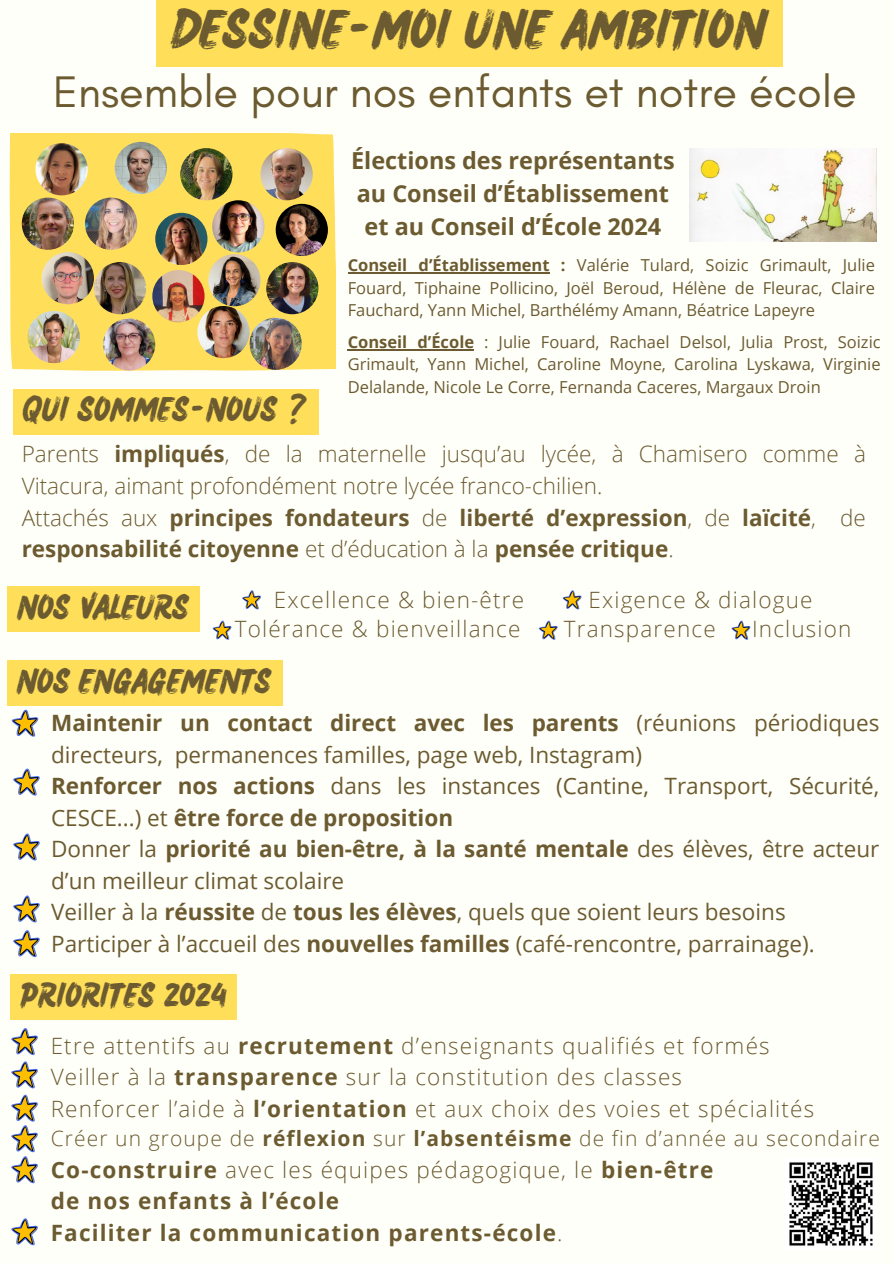
<style>
.page{position:relative;width:894px;height:1264px;background:#fff}
.page>*{position:absolute;margin:0;border:0;box-sizing:border-box;transform-origin:0 0}
.t1{font:45px "Glacial Indifference";color:#6c5b30}
.t2{font:40.5px "Salted Bay";color:#6c5b30}
.t3{font:25.5px "Salted Bay";color:#6c5b30}
.t4{font:700 23.4px/32.7px "Open Sans";color:#6c5b30;text-align:center}
.t5{font:22.5px/31.5px "Open Sans";color:#6c5b30}
.t6{font:300 22.5px/31.5px "Open Sans";letter-spacing:.05em;color:#6c5b30}
.t7{font:300 22.5px/31.5px "Open Sans";color:#6c5b30}
.t8{font:700 22.5px/31.5px "Open Sans";letter-spacing:.05em;color:#6c5b30}
.t9{font:300 21px "Open Sans";letter-spacing:.055em;color:#6c5b30}
.t10{font:16.5px/22.5px "Open Sans";color:#6c5b30;text-align:justify}
.s1{font-weight:700}
.s2{font-weight:300}
</style>
<div class="page">
<div style="left:0;top:0;width:893px;height:1263px;background:#fffffa"></div>
<img style="left:689px;top:148px;width:187px;height:93px">
<svg style="left:242px;top:590px;width:19px;height:19px"></svg>
<svg style="left:212px;top:620px;width:19px;height:20px"></svg>
<svg style="left:538px;top:620px;width:19px;height:20px"></svg>
<svg style="left:731px;top:620px;width:19px;height:20px"></svg>
<svg style="left:562px;top:590px;width:19px;height:19px"></svg>
<div style="left:7px;top:586px;width:192px;height:45px;background:#ffde59"></div>
<svg style="left:11px;top:1028px;width:27px;height:27px"></svg>
<svg style="left:11px;top:1061px;width:27px;height:27px"></svg>
<svg style="left:11px;top:1218px;width:27px;height:27px"></svg>
<div style="left:10px;top:133px;width:325px;height:237px;background:#ffde59"></div>
<img style="left:212px;top:200px;width:52px;height:52px;border-radius:50%">
<img style="left:35px;top:143px;width:53px;height:52px;border-radius:50%">
<img style="left:115px;top:142px;width:51px;height:52px;border-radius:50%">
<img style="left:180px;top:148px;width:52px;height:52px;border-radius:50%">
<img style="left:85px;top:198px;width:52px;height:52px;border-radius:50%">
<img style="left:155px;top:213px;width:52px;height:52px;border-radius:50%">
<img style="left:260px;top:148px;width:52px;height:52px;border-radius:50%">
<img style="left:275px;top:204px;width:53px;height:52px;border-radius:50%">
<img style="left:266px;top:262px;width:52px;height:52px;border-radius:50%">
<img style="left:22px;top:198px;width:52px;height:52px;border-radius:50%">
<img style="left:152px;top:270px;width:52px;height:52px;border-radius:50%">
<img style="left:208px;top:254px;width:52px;height:52px;border-radius:50%">
<img style="left:28px;top:311px;width:52px;height:52px;border-radius:50%">
<img style="left:94px;top:262px;width:52px;height:52px;border-radius:50%">
<img style="left:42px;top:252px;width:52px;height:52px;border-radius:50%">
<svg style="left:11px;top:709px;width:27px;height:27px"></svg>
<svg style="left:13px;top:768px;width:27px;height:27px"></svg>
<svg style="left:13px;top:833px;width:27px;height:27px"></svg>
<svg style="left:13px;top:895px;width:27px;height:27px"></svg>
<img style="left:197px;top:306px;width:52px;height:52px;border-radius:50%">
<img style="left:103px;top:318px;width:52px;height:52px;border-radius:50%">
<img style="left:249px;top:317px;width:52px;height:53px;border-radius:50%">
<svg style="left:13px;top:930px;width:27px;height:27px"></svg>
<img style="left:789px;top:1162px;width:84px;height:84px">
<div style="left:7px;top:661px;width:275px;height:45px;background:#ffde59"></div>
<div style="left:156px;top:0;width:626px;height:67px;background:#ffde59"></div>
<div style="left:13px;top:389px;width:305px;height:45px;background:#ffde59"></div>
<div style="left:10px;top:974px;width:227px;height:45px;background:#ffde59"></div>
<hr style="left:347px;top:272px;width:202px;height:1px;background:#6c5b30">
<hr style="left:347px;top:349px;width:127px;height:1px;background:#6c5b30">
<svg style="left:11px;top:1094px;width:27px;height:89px"></svg>
<p class="t2" style="left:172px;top:4px;width:595px">DESSINE-MOI UNE AMBITION</p>
<p class="t1" style="left:53px;top:64px;width:804px">Ensemble pour nos enfants et notre école</p>
<p class="t4" style="left:351px;top:144px;width:325px">Élections des représentants au Conseil d’Établissement et au Conseil d’École 2024</p>
<h3 class="t10" style="left:347px;top:253px;width:528px"><span class="s1">Conseil d’Établissement :</span> Valérie Tulard, Soizic Grimault, Julie Fouard, Tiphaine Pollicino, Joël Beroud, Hélène de Fleurac, Claire Fauchard, Yann Michel, Barthélémy Amann, Béatrice Lapeyre</h3>
<p class="t10" style="left:347px;top:330px;width:534px"><span class="s1">Conseil d’École</span> : Julie Fouard, Rachael Delsol, Julia Prost, Soizic Grimault, Yann Michel, Caroline Moyne, Carolina Lyskawa, Virginie Delalande, Nicole Le Corre, Fernanda Caceres, Margaux Droin</p>
<p class="t3" style="left:23px;top:393px;width:287px">QUI SOMMES-NOUS ?</p>
<p class="t7" style="left:22px;top:438px;width:845px">Parents <span class="s1">impliqués</span>, de la maternelle jusqu’au lycée, à Chamisero comme à Vitacura, aimant profondément notre lycée franco-chilien.<br>Attachés aux <span class="s1">principes fondateurs</span> de <span class="s1">liberté d’expression</span>, de <span class="s1">laïcité</span>, de <span class="s1">responsabilité citoyenne</span> et d’éducation à la <span class="s1">pensée critique</span>.</p>
<p class="t3" style="left:17px;top:591px;width:173px">NOS VALEURS</p>
<h1 class="t6" style="left:274px;top:584px;width:252px">Excellence &amp; bien-être</h1>
<h1 class="t6" style="left:588px;top:584px;width:225px">Exigence &amp; dialogue</h1>
<h1 class="t6" style="left:235px;top:612px;width:287px">Tolérance &amp; bienveillance</h1>
<h1 class="t6" style="left:563px;top:612px;width:153px">Transparence</h1>
<h1 class="t6" style="left:751px;top:612px;width:101px">Inclusion</h1>
<p class="t3" style="left:17px;top:665px;width:256px">NOS ENGAGEMENTS</p>
<p class="t5" style="left:51px;top:706px;width:829px"><span class="s1">Maintenir un contact direct avec les parents</span> (réunions périodiques directeurs, permanences familles, page web, Instagram)<br><span class="s1">Renforcer nos actions</span> dans les instances (Cantine, Transport, Sécurité, CESCE...) et <span class="s1">être force de proposition<br></span>Donner la <span class="s1">priorité au bien-être, à la santé mentale</span> des élèves, être acteur d’un meilleur climat scolaire</p>
<h5 class="t5" style="left:51px;top:895px;width:736px">Veiller à la <span class="s1">réussite</span> de <span class="s1">tous les élèves</span>, quels que soient leurs besoins</h5>
<h5 class="t5" style="left:51px;top:927px;width:764px">Participer à l’accueil des <span class="s1">nouvelles familles</span> (café-rencontre, parrainage).</h5>
<h3 class="t3" style="left:21px;top:979px;width:208px">PRIORITÉS 2024</h3>
<p class="t6" style="left:51px;top:1029px;width:764px">Etre attentifs au <span class="s1">recrutement</span> d’enseignants qualifiés et formés<br>Veiller à la <span class="s1">transparence</span> sur la constitution des classes<br>Renforcer l’aide à <span class="s1">l’orientation</span> et aux choix des voies et spécialités</p>
<p class="t9" style="left:51px;top:1123px;width:830px">Créer un groupe de <span class="s1">réflexion</span> sur <span class="s1">l’absentéisme</span> de fin d’année au secondaire</p>
<p class="t8" style="left:51px;top:1153px;width:664px">Co-construire <span class="s2">avec les équipes pédagogique, le</span> bien-être de nos enfants à l’école<br>Faciliter la communication parents-école<span class="s2">.</span></p>
</div>
